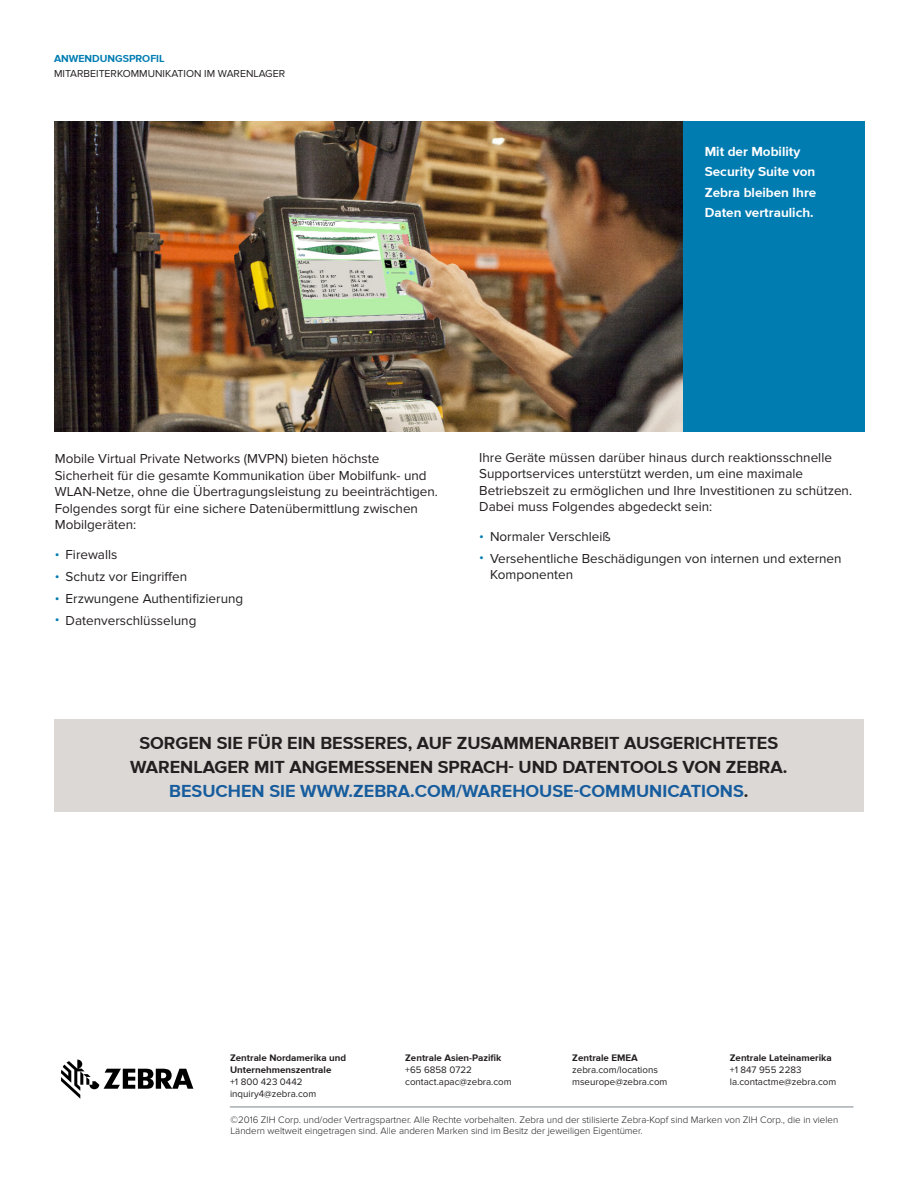
<style>
.page{position:relative;width:918px;height:1188px;background:#fff}
.page>*{position:absolute;margin:0;border:0;box-sizing:border-box;transform-origin:0 0}
.CTA{font:700 18px/24px "Proxima Nova";color:#231f20;text-align:center}
.Body_Copy{font:13.5px/16.5px "Proxima Nova";color:#231f20}
.Body_Copy-2{font:700 13.5px/20.2px "Proxima Nova";color:#fff}
.t1{font:10.5px "Proxima Nova";color:#231f20}
.t2{font:700 10.5px "Proxima Nova";color:#007cb1}
.Signature_Boilerplat{font:300 9.75px/10.5px "Proxima Nova";color:#231f20}
.Global_Location_Addr{font:9.75px "Proxima Nova";color:#231f20}
.Global_Location_-_Bo{font:700 9.75px/12px "Proxima Nova";color:#231f20}
.Global_Location_Addr-2{font:700 9.75px "Proxima Nova";color:#231f20}
.s1{color:#007cb1}
.s2{color:#175d9e}
</style>
<div class="page">
<div style="left:54px;top:719px;width:810px;height:93px;background:#dcd8d5"></div>
<svg style="left:61px;top:1060px;width:132px;height:39px"></svg>
<hr style="left:230px;top:1107px;width:624px;height:1px;background:#7c858c">
<div style="left:55px;top:122px;width:810px;height:310px;background:#007cb1"></div>
<img style="left:55px;top:122px;width:627px;height:310px">
<p class="t2" style="left:54px;top:53px;width:112px">ANWENDUNGSPROFIL</p>
<p class="t1" style="left:54px;top:67px;width:233px">MITARBEITERKOMMUNIKATION IM WARENLAGER</p>
<p class="Body_Copy-2" style="left:705px;top:142px;width:113px">Mit der Mobility<br>Security Suite von<br>Zebra bleiben Ihre<br>Daten vertraulich.</p>
<p class="Body_Copy" style="left:55px;top:451px;width:385px">Mobile Virtual Private Networks (MVPN) bieten höchste Sicherheit für die gesamte Kommunikation über Mobilfunk- und WLAN-Netze, ohne die Übertragungsleistung zu beeinträchtigen.<br>Folgendes sorgt für eine sichere Datenübermittlung zwischen Mobilgeräten:</p>
<p class="Body_Copy" style="left:55px;top:547px;width:64px"><span class="s1">•</span> Firewalls</p>
<p class="Body_Copy" style="left:55px;top:569px;width:134px"><span class="s1">•</span> Schutz vor Eingriffen</p>
<p class="Body_Copy" style="left:55px;top:591px;width:190px"><span class="s1">•</span> Erzwungene Authentifizierung</p>
<p class="Body_Copy" style="left:55px;top:612px;width:143px"><span class="s1">•</span> Datenverschlüsselung</p>
<p class="Body_Copy" style="left:479px;top:449px;width:374px">Ihre Geräte müssen darüber hinaus durch reaktionsschnelle Supportservices unterstützt werden, um eine maximale Betriebszeit zu ermöglichen und Ihre Investitionen zu schützen.<br>Dabei muss Folgendes abgedeckt sein:</p>
<p class="Body_Copy" style="left:479px;top:529px;width:133px"><span class="s1">•</span> Normaler Verschleiß</p>
<p class="Body_Copy" style="left:490px;top:550px;width:353px;text-indent:-11px"><span class="s1">•</span> Versehentliche Beschädigungen von internen und externen<br>Komponenten</p>
<p class="CTA" style="left:130px;top:732px;width:659px">SORGEN SIE FÜR EIN BESSERES, AUF ZUSAMMENARBEIT AUSGERICHTETES<br>WARENLAGER MIT ANGEMESSENEN SPRACH- UND DATENTOOLS VON ZEBRA.<br><span class="s2">BESUCHEN SIE WWW.ZEBRA.COM/WAREHOUSE-COMMUNICATIONS</span>.</p>
<p class="Global_Location_-_Bo" style="left:230px;top:1052px;width:118px">Zentrale Nordamerika und<br>Unternehmenszentrale</p>
<p class="Global_Location_Addr" style="left:230px;top:1076px;width:74px">+1 800 423 0442</p>
<p class="Global_Location_Addr" style="left:230px;top:1088px;width:88px">inquiry4@zebra.com</p>
<p class="Global_Location_-_Bo" style="left:405px;top:1052px;width:98px">Zentrale Asien-Pazifik</p>
<p class="Global_Location_Addr" style="left:405px;top:1064px;width:68px">+65 6858 0722</p>
<p class="Global_Location_Addr" style="left:405px;top:1076px;width:108px">contact.apac@zebra.com</p>
<p class="Global_Location_Addr-2" style="left:572px;top:1052px;width:67px">Zentrale EMEA</p>
<p class="Global_Location_Addr" style="left:572px;top:1064px;width:87px">zebra.com/locations</p>
<p class="Global_Location_Addr" style="left:572px;top:1076px;width:97px">mseurope@zebra.com</p>
<p class="Global_Location_Addr-2" style="left:730px;top:1052px;width:103px">Zentrale Lateinamerika</p>
<p class="Global_Location_Addr" style="left:730px;top:1064px;width:73px">+1 847 955 2283</p>
<p class="Global_Location_Addr" style="left:730px;top:1076px;width:108px">la.contactme@zebra.com</p>
<p class="Signature_Boilerplat" style="left:231px;top:1115px;width:609px">©2016 ZIH Corp. und/oder Vertragspartner. Alle Rechte vorbehalten. Zebra und der stilisierte Zebra-Kopf sind Marken von ZIH Corp., die in vielen<br>Ländern weltweit eingetragen sind. Alle anderen Marken sind im Besitz der jeweiligen Eigentümer.</p>
</div>
